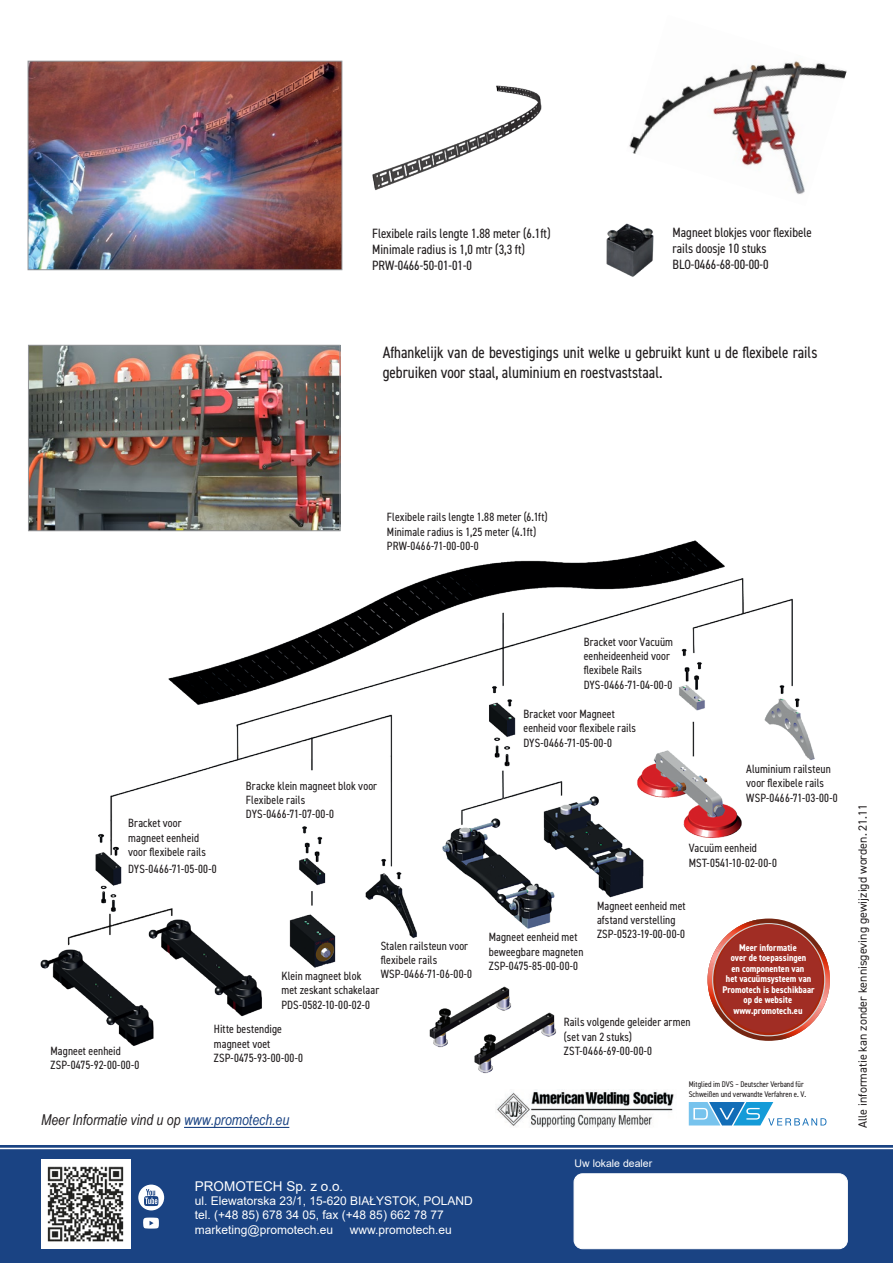
<style>
.page{position:relative;width:893px;height:1263px;background:#fff}
.page>*{position:absolute;margin:0;border:0;box-sizing:border-box;transform-origin:0 0}
.tekst_ulotka_promote{font:condensed 16.5px/19.8px "DIN2014";color:#231f20}
.tekst_wozki{font:italic 15px "Arial Narrow";color:#231f20}
.cechy_podpisy{font:condensed 13.5px/16.2px "DIN2014";color:#231f20}
.t1{font:13.5px "Arial";color:#fff}
.cechy_podpisy_8pkt{font:condensed 12px/14.4px "DIN2014";letter-spacing:.01em;color:#231f20}
.t2{font:12px "Arial";color:#fff}
.t3{font:12px "DIN2014";color:#231f20}
._2_w_tabelce_tresc{font:condensed 12px/14.4px "DIN2014";letter-spacing:.01em;color:#231f20}
.t4{font:10.5px "Arial";color:#fff}
.t5{font:700 condensed 9.75px/10.5px "DIN2014";color:#fff;text-align:center}
.opis_zdjec{font:condensed 8.25px/9.9px "DIN2014";color:#231f20}
.s1{color:#1a4383}
</style>
<div class="page">
<img style="left:474px;top:1059px;width:19px;height:15px">
<img style="left:629px;top:61px;width:218px;height:134px">
<img style="left:372px;top:85px;width:170px;height:106px">
<img style="left:606px;top:223px;width:48px;height:54px">
<img style="left:30px;top:347px;width:308px;height:125px">
<img style="left:30px;top:63px;width:310px;height:205px">
<div style="left:28px;top:61px;width:314px;height:209px;border:1px solid #939598"></div>
<img style="left:497px;top:1089px;width:177px;height:39px">
<svg style="left:689px;top:1102px;width:137px;height:23px"></svg>
<svg style="left:819px;top:945px;width:11px;height:70px"></svg>
<img style="left:28px;top:472px;width:791px;height:587px">
<div style="left:564px;top:1017px;width:128px;height:41px;background:#fff"></div>
<div style="left:715px;top:924px;width:108px;height:109px;background:#a12d24;border-radius:50%"></div>
<div style="left:0;top:1145px;width:893px;height:118px;background:#1a4383"></div>
<img style="left:41px;top:1159px;width:89px;height:90px">
<div style="left:574px;top:1174px;width:273px;height:75px;background:#fff;border-radius:9px"></div>
<div style="left:574px;top:1173px;width:273px;height:76px;border:1px solid #fff;border-radius:9px"></div>
<svg style="left:138px;top:1184px;width:26px;height:26px"></svg>
<svg style="left:143px;top:1217px;width:16px;height:11px"></svg>
<hr style="left:0;top:1148px;width:893px;height:1px;background:#fff">
<hr style="left:184px;top:1127px;width:105px;height:1px;background:#1a4383">
<p class="cechy_podpisy" style="left:372px;top:224px;width:180px">Flexibele rails lengte 1.88 meter (6.1ft)</p>
<p class="cechy_podpisy" style="left:372px;top:240px;width:154px">Minimale radius is 1,0 mtr (3,3 ft)</p>
<p class="cechy_podpisy" style="left:372px;top:257px;width:101px">PRW-0466-50-01-01-0</p>
<p class="cechy_podpisy" style="left:673px;top:223px;width:141px">Magneet blokjes voor flexibele rails doosje 10 stuks</p>
<p class="cechy_podpisy" style="left:673px;top:256px;width:97px">BLO-0466-68-00-00-0</p>
<p class="tekst_ulotka_promote" style="left:383px;top:341px;width:436px">Afhankelijk van de bevestigings unit welke u gebruikt kunt u de flexibele rails gebruiken voor staal, aluminium en roestvaststaal.</p>
<p class="cechy_podpisy_8pkt" style="left:387px;top:509px;width:162px">Flexibele rails lengte 1.88 meter (6.1ft)</p>
<p class="cechy_podpisy_8pkt" style="left:387px;top:524px;width:151px">Minimale radius is 1,25 meter (4.1ft)</p>
<p class="cechy_podpisy_8pkt" style="left:387px;top:538px;width:93px">PRW-0466-71-00-00-0</p>
<p class="cechy_podpisy_8pkt" style="left:128px;top:816px;width:79px">Bracket voor magneet eenheid voor flexibele rails</p>
<p class="cechy_podpisy_8pkt" style="left:128px;top:861px;width:90px">DYS-0466-71-05-00-0</p>
<p class="cechy_podpisy_8pkt" style="left:246px;top:778px;width:133px">Bracke klein magneet blok voor<br>Flexibele rails</p>
<p class="cechy_podpisy_8pkt" style="left:246px;top:807px;width:90px">DYS-0466-71-07-00-0</p>
<p class="cechy_podpisy_8pkt" style="left:381px;top:938px;width:89px">Stalen railsteun voor flexibele rails</p>
<p class="cechy_podpisy_8pkt" style="left:281px;top:968px;width:81px">Klein magneet blok</p>
<p class="cechy_podpisy_8pkt" style="left:381px;top:966px;width:93px">WSP-0466-71-06-00-0</p>
<p class="cechy_podpisy_8pkt" style="left:281px;top:982px;width:99px">met zeskant schakelaar</p>
<p class="cechy_podpisy_8pkt" style="left:281px;top:997px;width:90px">PDS-0582-10-00-02-0</p>
<p class="cechy_podpisy_8pkt" style="left:51px;top:1043px;width:72px">Magneet eenheid</p>
<p class="cechy_podpisy_8pkt" style="left:51px;top:1057px;width:90px">ZSP-0475-92-00-00-0</p>
<p class="_2_w_tabelce_tresc" style="left:214px;top:1021px;width:70px">Hitte bestendige magneet voet</p>
<p class="_2_w_tabelce_tresc" style="left:214px;top:1050px;width:91px">ZSP-0475-93-00-00-0</p>
<p class="tekst_wozki" style="left:41px;top:1109px;width:250px">Meer Informatie vind u op <span class="s1">www.promotech.eu</span></p>
<p class="t1" style="left:195px;top:1176px;width:150px">PROMOTECH Sp. z o.o.</p>
<p class="t2" style="left:195px;top:1192px;width:279px">ul. Elewatorska 23/1, 15-620 BIAŁYSTOK, POLAND</p>
<p class="t2" style="left:195px;top:1207px;width:250px">tel. (+48 85) 678 34 05, fax (+48 85) 662 78 77</p>
<p class="t2" style="left:195px;top:1221px;width:140px">marketing@promotech.eu</p>
<p class="t2" style="left:350px;top:1221px;width:104px">www.promotech.eu</p>
<p class="cechy_podpisy_8pkt" style="left:584px;top:634px;width:91px">Bracket voor Vacuüm eenheideenheid voor flexibele Rails</p>
<p class="cechy_podpisy_8pkt" style="left:584px;top:677px;width:90px">DYS-0466-71-04-00-0</p>
<p class="cechy_podpisy_8pkt" style="left:523px;top:706px;width:114px">Bracket voor Magneet eenheid voor flexibele rails<br>DYS-0466-71-05-00-0</p>
<p class="cechy_podpisy_8pkt" style="left:746px;top:761px;width:86px">Aluminium railsteun voor flexibele rails</p>
<p class="cechy_podpisy_8pkt" style="left:746px;top:790px;width:93px">WSP-0466-71-03-00-0</p>
<p class="cechy_podpisy_8pkt" style="left:689px;top:840px;width:70px">Vacuüm eenheid</p>
<p class="cechy_podpisy_8pkt" style="left:689px;top:855px;width:90px">MST-0541-10-02-00-0</p>
<p class="cechy_podpisy_8pkt" style="left:489px;top:930px;width:96px">Magneet eenheid met beweegbare magneten</p>
<p class="cechy_podpisy_8pkt" style="left:489px;top:958px;width:91px">ZSP-0475-85-00-00-0</p>
<p class="cechy_podpisy_8pkt" style="left:597px;top:898px;width:90px">Magneet eenheid met afstand verstelling</p>
<p class="cechy_podpisy_8pkt" style="left:597px;top:926px;width:90px">ZSP-0523-19-00-00-0</p>
<p class="cechy_podpisy_8pkt" style="left:564px;top:1014px;width:128px">Rails volgende geleider armen (set van 2 stuks)</p>
<p class="cechy_podpisy_8pkt" style="left:564px;top:1043px;width:90px">ZST-0466-69-00-00-0</p>
<p class="t5" style="left:722px;top:942px;width:94px">Meer informatie<br>over de toepassingen<br>en componenten van<br>het vacuümsysteem van<br>Promotech is beschikbaar op de website www.promotech.eu</p>
<p class="t4" style="left:575px;top:1156px;width:79px">Uw lokale dealer</p>
<p class="opis_zdjec" style="left:689px;top:1079px;width:119px">Mitglied im DVS – Deutscher Verband für<br>Schweißen und verwandte Verfahren e. V.</p>
<p class="t3" style="left:855px;top:1128px;width:326px;rotate:-90deg">Alle informatie kan zonder kennisgeving gewijzigd worden. 21.11</p>
</div>
